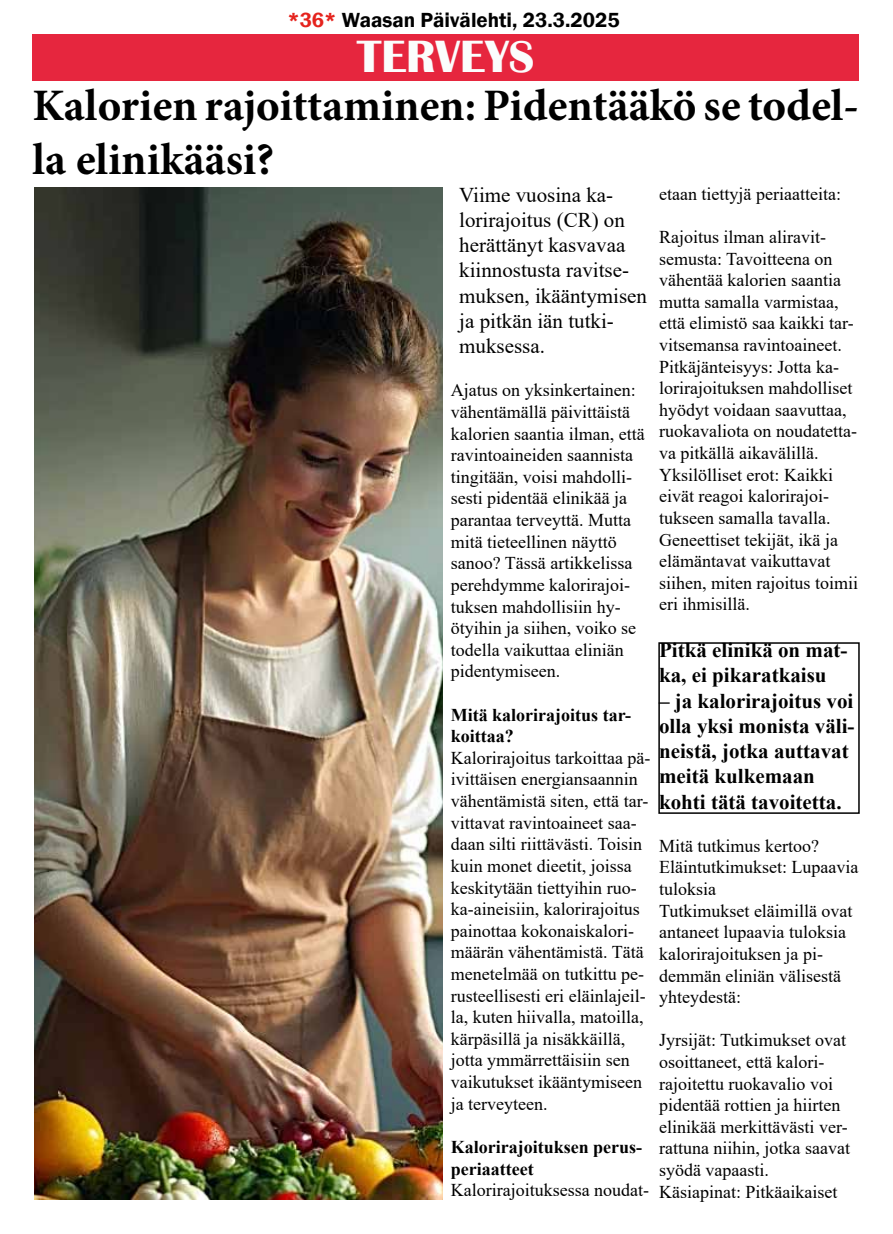
<style>
.page{position:relative;width:893px;height:1234px;background:#fff}
.page>*{position:absolute;margin:0;border:0;box-sizing:border-box;transform-origin:0 0}
.t1{font:700 46.5px "Britannic";color:#fbfdfc}
.t2{font:700 45px/54px "Minion Pro";color:#000}
.t3{font:700 21px/25.2px "Times New Roman";color:#000}
.t4{font:21px/25.2px "Times New Roman";color:#000}
.t5{font:600 21px "Franklin Gothic";color:#000}
.t6{font:18px/21.6px "Times New Roman";color:#000}
.t7{font:700 18px/21.6px "Times New Roman";color:#000}
.s1{color:#e5231d}
</style>
<div class="page">
<div style="left:658px;top:642px;width:202px;height:171px;border:2px solid #000"></div>
<div style="left:33px;top:34px;width:826px;height:47px;background:#e6263e"></div>
<img style="left:34px;top:187px;width:408px;height:1012px">
<p class="t5" style="left:287px;top:8px;width:334px"><span class="s1">*36*</span> Waasan Päivälehti, 23.3.2025</p>
<h1 class="t1" style="left:357px;top:30px;width:178px">TERVEYS</h1>
<h2 class="t2" style="left:33px;top:78px;width:828px">Kalorien rajoittaminen: Pidentääkö se todel&shy;la elinikääsi?</h2>
<p class="t4" style="left:459px;top:181px;width:189px">Viime vuosina ka&shy;lorirajoitus (CR) on herättänyt kasvavaa kiinnostusta ravitse&shy;muksen, ikääntymisen ja pitkän iän tutki&shy;muksessa.</p>
<p class="t6" style="left:451px;top:379px;width:195px">Ajatus on yksinkertainen: vähentämällä päivittäistä kalorien saantia ilman, että ravintoaineiden saannista tingitään, voisi mahdolli&shy;sesti pidentää elinikää ja parantaa terveyttä. Mutta mitä tieteellinen näyttö sanoo? Tässä artikkelissa perehdymme kalorirajoi&shy;tuksen mahdollisiin hy&shy;ötyihin ja siihen, voiko se todella vaikuttaa eliniän pidentymiseen.</p>
<p class="t7" style="left:451px;top:703px;width:182px">Mitä kalorirajoitus tar&shy;koittaa?</p>
<p class="t6" style="left:451px;top:746px;width:201px">Kalorirajoitus tarkoittaa pä&shy;ivittäisen energiansaannin vähentämistä siten, että tar&shy;vittavat ravintoaineet saa&shy;daan silti riittävästi. Toisin kuin monet dieetit, joissa keskitytään tiettyihin ruo&shy;ka-aineisiin, kalorirajoitus painottaa kokonaiskalori&shy;määrän vähentämistä. Tätä menetelmää on tutkittu pe&shy;rusteellisesti eri eläinlajeil&shy;la, kuten hiivalla, matoilla, kärpäsillä ja nisäkkäillä, jotta ymmärrettäisiin sen vaikutukset ikääntymiseen ja terveyteen.</p>
<p class="t7" style="left:451px;top:1135px;width:193px">Kalorirajoituksen perus&shy;periaatteet</p>
<p class="t6" style="left:451px;top:1178px;width:200px">Kalorirajoituksessa noudat-</p>
<p class="t6" style="left:659px;top:182px;width:183px">etaan tiettyjä periaatteita:</p>
<p class="t6" style="left:659px;top:225px;width:201px">Rajoitus ilman aliravit&shy;semusta: Tavoitteena on vähentää kalorien saantia mutta samalla varmistaa, että elimistö saa kaikki tar&shy;vitsemansa ravintoaineet.<br>Pitkäjänteisyys: Jotta ka&shy;lorirajoituksen mahdolliset hyödyt voidaan saavuttaa, ruokavaliota on noudatetta&shy;va pitkällä aikavälillä.<br>Yksilölliset erot: Kaikki eivät reagoi kalorirajoi&shy;tukseen samalla tavalla.<br>Geneettiset tekijät, ikä ja elämäntavat vaikuttavat siihen, miten rajoitus toimii eri ihmisillä.</p>
<p class="t3" style="left:659px;top:637px;width:190px">Pitkä elinikä on mat&shy;ka, ei pikaratkaisu</p>
<p class="t3" style="left:659px;top:687px;width:197px">– ja kalorirajoitus voi olla yksi monista väli&shy;neistä, jotka auttavat meitä kulkemaan kohti tätä tavoitetta.</p>
<p class="t6" style="left:659px;top:834px;width:201px">Mitä tutkimus kertoo?<br>Eläintutkimukset: Lupaavia tuloksia<br>Tutkimukset eläimillä ovat antaneet lupaavia tuloksia kalorirajoituksen ja pi&shy;demmän eliniän välisestä yhteydestä:</p>
<p class="t6" style="left:659px;top:1028px;width:192px">Jyrsijät: Tutkimukset ovat osoittaneet, että kalori&shy;rajoitettu ruokavalio voi pidentää rottien ja hiirten elinikää merkittävästi ver&shy;rattuna niihin, jotka saavat syödä vapaasti.<br>Käsiapinat: Pitkäaikaiset</p>
</div>
